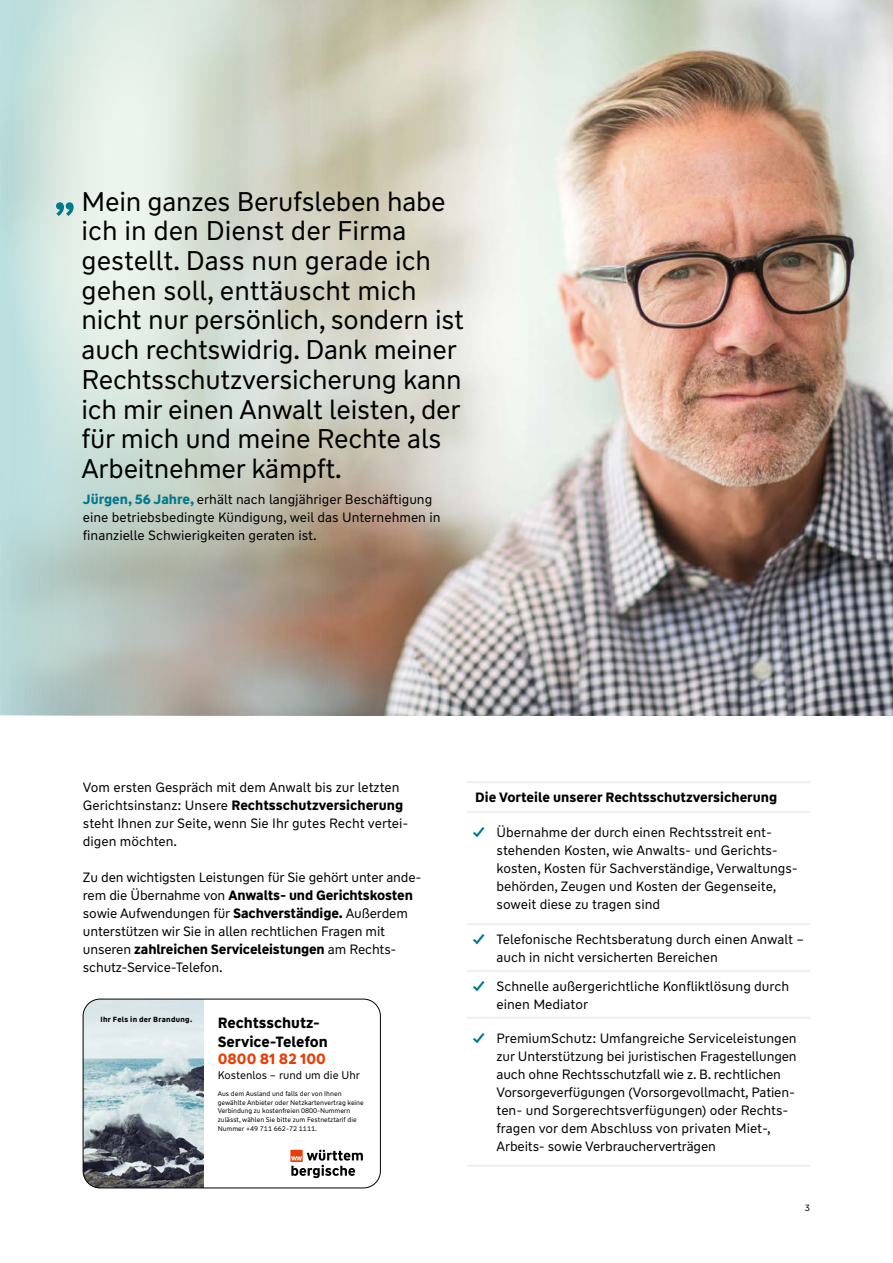
<style>
.page{position:relative;width:893px;height:1263px;background:#fff}
.page>*{position:absolute;margin:0;border:0;box-sizing:border-box;transform-origin:0 0}
.t1{font:27px/29.7px "WW Type";letter-spacing:-.01em;color:#000}
.t2{font:700 14.85px/18.5px "WW Type";color:#000}
.t3{font:700 14.85px "WW Type";color:#e73e07}
.t4{font:13.5px/18px "WW Type";color:#000}
.t5{font:700 13.5px "WW Type";color:#000}
.t6{font:11.1px "WW Type";color:#000}
.t7{font:9px "WW Type";color:#000}
.t8{font:700 7.35px "WW Type";letter-spacing:.04em;color:#000}
.t9{font:6.75px/8.7px "WW Type";color:#000}
.s1{font-weight:700;color:#00798c}
.s2{font-weight:700}
</style>
<div class="page">
<img style="left:0;top:0;width:893px;height:715px">
<img style="left:0;top:0;width:726px;height:714px">
<hr style="left:467px;top:781px;width:343px;height:2px;background:#f0f0f0">
<hr style="left:467px;top:811px;width:343px;height:2px;background:#f0f0f0">
<hr style="left:467px;top:923px;width:343px;height:2px;background:#f0f0f0">
<hr style="left:467px;top:970px;width:343px;height:2px;background:#f0f0f0">
<hr style="left:467px;top:1017px;width:343px;height:2px;background:#f0f0f0">
<hr style="left:467px;top:1164px;width:343px;height:3px;background:#f0f0f0">
<svg style="left:4px;top:0;width:250px;height:484px;background:#d4e4dc"></svg>
<svg style="left:56px;top:202px;width:18px;height:14px"></svg>
<img style="left:83px;top:999px;width:121px;height:189px">
<svg style="left:290px;top:1150px;width:73px;height:28px"></svg>
<div style="left:83px;top:999px;width:298px;height:189px;border:1px solid #000;border-radius:17px"></div>
<p class="t1" style="left:82px;top:187px;width:384px">Mein ganzes Berufsleben habe ich in den Dienst der Firma gestellt. Dass nun gerade ich gehen soll, enttäuscht mich nicht nur persönlich, sondern ist auch rechtswidrig. Dank meiner<br>Rechtsschutzversicherung kann ich mir einen Anwalt leisten, der für mich und meine Rechte als<br>Arbeitnehmer kämpft.</p>
<p class="t4" style="left:83px;top:490px;width:359px"><span class="s1">Jürgen, 56 Jahre,</span> erhält nach langjähriger Beschäftigung eine betriebsbedingte Kündigung, weil das Unternehmen in finanzielle Schwierigkeiten geraten ist.</p>
<p class="t4" style="left:83px;top:778px;width:327px">Vom ersten Gespräch mit dem Anwalt bis zur letzten Gerichtsinstanz: Unsere <span class="s2">Rechtsschutzversicherung </span>steht Ihnen zur Seite, wenn Sie Ihr gutes Recht vertei&shy;digen möchten.</p>
<p class="t4" style="left:83px;top:868px;width:340px">Zu den wichtigsten Leistungen für Sie gehört unter ande&shy;rem die Übernahme von <span class="s2">Anwalts- und Gerichtskosten </span>sowie Aufwendungen für <span class="s2">Sachverständige.</span> Außerdem unterstützen wir Sie in allen rechtlichen Fragen mit unseren <span class="s2">zahlreichen Serviceleistungen</span> am Rechts&shy;schutz-Service-Telefon.</p>
<p class="t8" style="left:101px;top:1014px;width:93px">Ihr Fels in der Brandung.</p>
<p class="t2" style="left:218px;top:1014px;width:112px">Rechtsschutz-<br>Service-Telefon</p>
<p class="t3" style="left:218px;top:1049px;width:110px">0800 81 82 100</p>
<p class="t6" style="left:218px;top:1068px;width:144px">Kostenlos – rund um die Uhr</p>
<p class="t9" style="left:218px;top:1089px;width:147px">Aus dem Ausland und falls der von Ihnen gewählte Anbieter oder Netzkartenvertrag keine Verbindung zu kostenfreien 0800-Nummern zulässt, wählen Sie bitte zum Festnetztarif die Nummer +49 711 662-72 1111.</p>
<p class="t5" style="left:475px;top:789px;width:303px">Die Vorteile unserer Rechtsschutzversicherung</p>
<p class="t4" style="left:496px;top:824px;width:303px;text-indent:-23px"><span class="s1">✓</span> Übernahme der durch einen Rechtsstreit ent&shy;stehenden Kosten, wie Anwalts- und Gerichts&shy;kosten, Kosten für Sachverständige, Verwaltungs&shy;behörden, Zeugen und Kosten der Gegenseite, soweit diese zu tragen sind</p>
<p class="t4" style="left:496px;top:930px;width:309px;text-indent:-23px"><span class="s1">✓</span> Telefonische Rechtsberatung durch einen Anwalt – auch in nicht versicherten Bereichen</p>
<p class="t4" style="left:496px;top:977px;width:294px;text-indent:-23px"><span class="s1">✓</span> Schnelle außergerichtliche Konfliktlösung durch einen Mediator</p>
<p class="t4" style="left:496px;top:1029px;width:302px;text-indent:-23px"><span class="s1">✓</span> PremiumSchutz: Umfangreiche Serviceleistungen zur Unterstützung bei juristischen Fragestellungen auch ohne Rechtsschutzfall wie z. B. rechtlichen Vorsorgeverfügungen (Vorsorgevollmacht, Patien&shy;ten- und Sorgerechtsverfügungen) oder Rechts&shy;fragen vor dem Abschluss von privaten Miet-, Arbeits- sowie Verbraucherverträgen</p>
<p class="t7" style="left:805px;top:1202px;width:7px">3</p>
</div>
